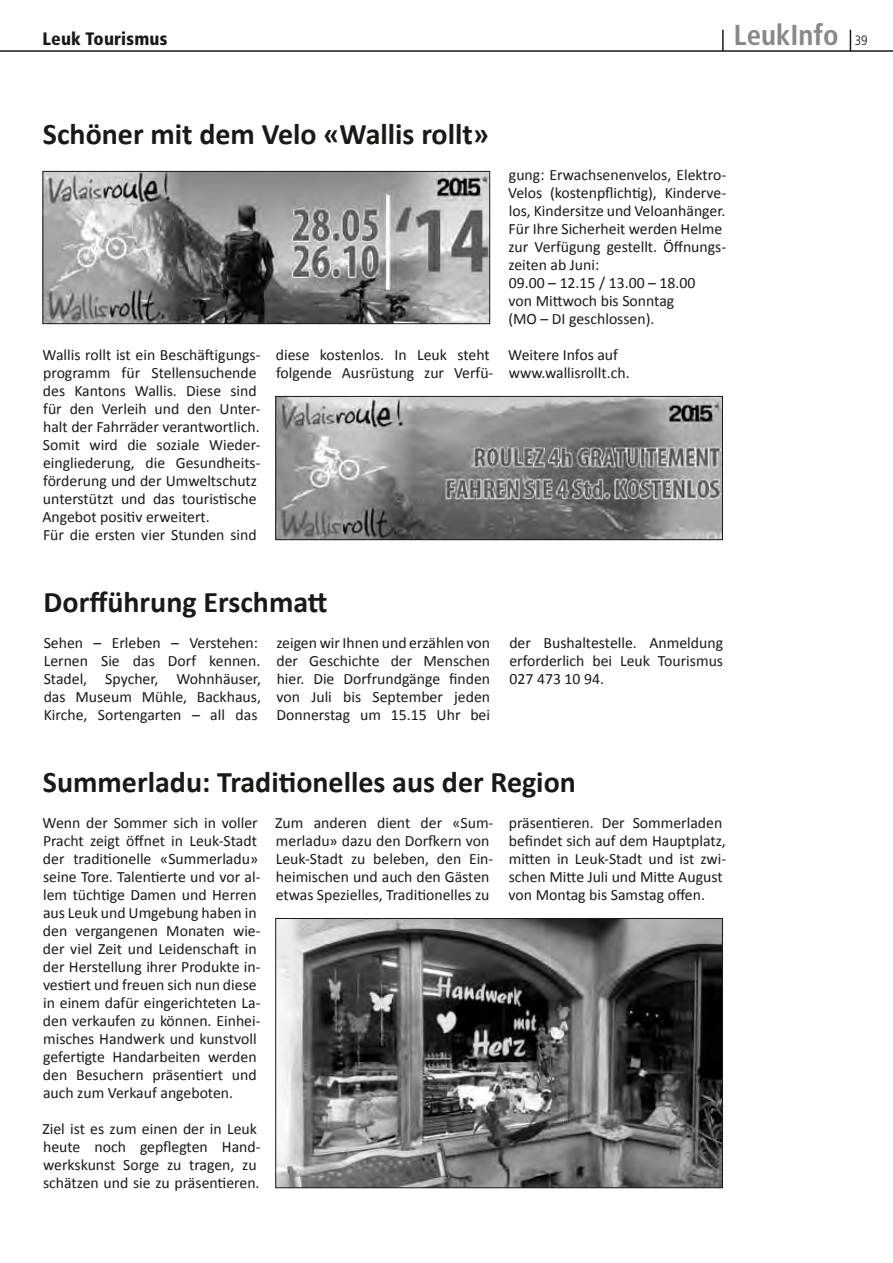
<style>
.page{position:relative;width:893px;height:1263px;background:#fff}
.page>*{position:absolute;margin:0;border:0;box-sizing:border-box;transform-origin:0 0}
.t1{font:700 30px "Calibri";color:#1b1917}
.t2{font:700 condensed 28.8px "Frutiger";color:#898886}
.t3{font:900 condensed 18px "Frutiger";letter-spacing:.01em;color:#1b1917}
.t4{font:15.75px/18px "Calibri";color:#1b1917}
.s1{font-weight:300;font-size:13.5px;color:#1b1917}
</style>
<div class="page">
<hr style="left:0;top:50px;width:893px;height:2px;background:#1b1917">
<hr style="left:722px;top:30px;width:2px;height:21px;background:#1b1917">
<svg style="left:850px;top:30px;width:1px;height:20px"></svg>
<img style="left:45px;top:173px;width:443px;height:149px">
<div style="left:43px;top:171px;width:447px;height:153px;border:1px solid #1b1917"></div>
<img style="left:277px;top:920px;width:444px;height:266px">
<div style="left:275px;top:918px;width:448px;height:270px;border:1px solid #1b1917"></div>
<img style="left:277px;top:398px;width:444px;height:140px">
<div style="left:275px;top:396px;width:448px;height:144px;border:1px solid #1b1917"></div>
<p class="t3" style="left:43px;top:27px;width:126px">Leuk Tourismus</p>
<h2 class="t2" style="left:734px;top:18px;width:135px">LeukInfo <span class="s1">39</span></h2>
<h1 class="t1" style="left:43px;top:115px;width:448px">Schöner mit dem Velo «Wallis rollt»</h1>
<p class="t4" style="left:42px;top:346px;width:220px">Wallis rollt ist ein Beschäftigungs&shy;programm für Stellensuchende des Kantons Wallis. Diese sind für den Verleih und den Unter&shy;halt der Fahrräder verantwortlich.<br>Somit wird die soziale Wieder&shy;eingliederung, die Gesundheits&shy;förderung und der Umweltschutz unterstützt und das touristische<br>Angebot positiv erweitert.<br>Für die ersten vier Stunden sind</p>
<p class="t4" style="left:276px;top:346px;width:219px">diese kostenlos. In Leuk steht folgende Ausrüstung zur Verfü-</p>
<p class="t4" style="left:508px;top:166px;width:219px">gung: Erwachsenenvelos, Elektro-<br>Velos (kostenpflichtig), Kinderve&shy;los, Kindersitze und Veloanhänger.<br>Für Ihre Sicherheit werden Helme zur Verfügung gestellt. Öffnungs&shy;zeiten ab Juni:<br>09.00 – 12.15 / 13.00 – 18.00<br>von Mittwoch bis Sonntag<br>(MO – DI geschlossen).</p>
<p class="t4" style="left:508px;top:346px;width:123px">Weitere Infos auf www.wallisrollt.ch.</p>
<h1 class="t1" style="left:44px;top:583px;width:285px">Dorfführung Erschmatt</h1>
<p class="t4" style="left:44px;top:634px;width:219px">Sehen – Erleben – Verstehen:<br>Lernen Sie das Dorf kennen.<br>Stadel, Spycher, Wohnhäuser, das Museum Mühle, Backhaus,<br>Kirche, Sortengarten – all das</p>
<p class="t4" style="left:276px;top:634px;width:215px;text-align:justify">zeigen wir Ihnen und erzählen von der Geschichte der Menschen hier. Die Dorfrundgänge finden von Juli bis September jeden Donnerstag um 15.15 Uhr bei</p>
<p class="t4" style="left:509px;top:634px;width:215px;text-align:justify">der Bushaltestelle. Anmeldung erforderlich bei Leuk Tourismus 027 473 10 94.</p>
<h1 class="t1" style="left:43px;top:763px;width:535px">Summerladu: Traditionelles aus der Region</h1>
<p class="t4" style="left:43px;top:814px;width:219px">Wenn der Sommer sich in voller<br>Pracht zeigt öffnet in Leuk-Stadt der traditionelle «Summerladu» seine Tore. Talentierte und vor al&shy;lem tüchtige Damen und Herren aus Leuk und Umgebung haben in den vergangenen Monaten wie&shy;der viel Zeit und Leidenschaft in der Herstellung ihrer Produkte in&shy;vestiert und freuen sich nun diese in einem dafür eingerichteten La&shy;den verkaufen zu können. Einhei&shy;misches Handwerk und kunstvoll gefertigte Handarbeiten werden den Besuchern präsentiert und auch zum Verkauf angeboten.</p>
<p class="t4" style="left:42px;top:1120px;width:220px">Ziel ist es zum einen der in Leuk heute noch gepflegten Hand&shy;werkskunst Sorge zu tragen, zu schätzen und sie zu präsentieren.</p>
<p class="t4" style="left:275px;top:814px;width:220px">Zum anderen dient der «Sum&shy;merladu» dazu den Dorfkern von<br>Leuk-Stadt zu beleben, den Ein&shy;heimischen und auch den Gästen etwas Spezielles, Traditionelles zu</p>
<p class="t4" style="left:509px;top:814px;width:219px">präsentieren. Der Sommerladen befindet sich auf dem Hauptplatz, mitten in Leuk-Stadt und ist zwi&shy;schen Mitte Juli und Mitte August von Montag bis Samstag offen.</p>
</div>
